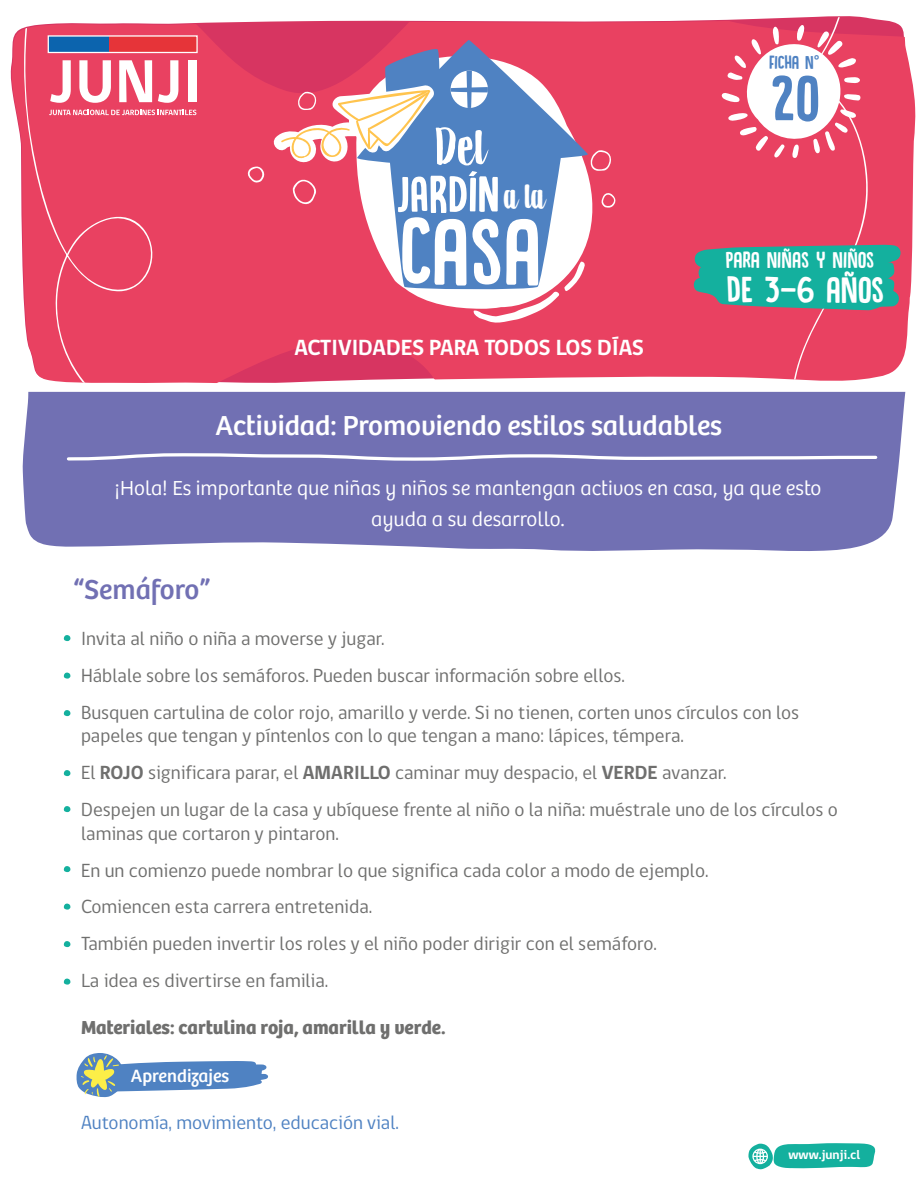
<style>
.page{position:relative;width:918px;height:1188px;background:#fff}
.page>*{position:absolute;margin:0;border:0;box-sizing:border-box;transform-origin:0 0}
.t1{font:99.6px "DK Canoodle";color:#fff}
.t2{font:67.5px "DK Canoodle";color:#4f82c2}
.t3{font:57.45px "DK Aiguille";color:#fff}
.t4{font:53.7px "DK Canoodle";color:#fff}
.t5{font:38.55px "DK Canoodle";color:#fff}
.t6{font:28.5px "Bree";color:#fff}
.t7{font:28.5px "Bree";color:#7170b3}
.t8{font:23.85px "DK Canoodle";color:#fff}
.t9{font:700 22.5px "gob CL";letter-spacing:-.01em;color:#fff}
.t10{font:300 21px/30.9px "Bree";color:#fff;text-align:center}
.t11{font:19.5px/36.9px "gob CL";color:#6f6f6e}
.t12{font:700 19.5px "Bree";color:#6f6f6e}
.t13{font:19.5px "gob CL";color:#4f82c2}
.t14{font:19.5px "DK Canoodle";letter-spacing:-.01em;color:#4f82c2}
.t15{font:18.45px "Bree";color:#fff}
.t16{font:700 13.05px "gob CL";color:#fff}
.s1{font-family:"Bree"}
.s2{font-family:"DK Aiguille";font-size:39.9px}
.s3{font-weight:700}
</style>
<div class="page">
<div style="left:23px;top:392px;width:882px;height:159px;background:#7170b3"></div>
<svg style="left:10px;top:18px;width:906px;height:363px;background:#ea5b78"></svg>
<div style="left:619px;top:17px;width:249px;height:364px;background:#e94161"></div>
<svg style="left:24px;top:18px;width:321px;height:365px;background:#e74666"></svg>
<svg style="left:50px;top:60px;width:21px;height:43px"></svg>
<svg style="left:79px;top:60px;width:32px;height:43px"></svg>
<svg style="left:119px;top:60px;width:33px;height:42px"></svg>
<svg style="left:158px;top:60px;width:20px;height:43px"></svg>
<div style="left:188px;top:60px;width:8px;height:42px;background:#fff"></div>
<svg style="left:49px;top:110px;width:147px;height:5px"></svg>
<svg style="left:47px;top:35px;width:151px;height:19px;background:#a4627e"></svg>
<svg style="left:355px;top:54px;width:239px;height:255px;fill:#e94161"></svg>
<svg style="left:357px;top:40px;width:232px;height:251px;fill:#4f82c2"></svg>
<svg style="left:451px;top:71px;width:37px;height:37px"></svg>
<svg style="left:247px;top:84px;width:190px;height:120px"></svg>
<svg style="left:473px;top:262px;width:113px;height:61px"></svg>
<svg style="left:601px;top:193px;width:16px;height:15px"></svg>
<svg style="left:590px;top:150px;width:21px;height:21px"></svg>
<svg style="left:748px;top:1143px;width:128px;height:26px;background:#43bfb1"></svg>
<svg style="left:722px;top:25px;width:140px;height:133px"></svg>
<svg style="left:65px;top:452px;width:814px;height:10px"></svg>
<svg style="left:694px;top:245px;width:207px;height:65px;background:#2da296"></svg>
<svg style="left:76px;top:1053px;width:192px;height:45px"></svg>
<svg style="left:64px;top:635px;width:6px;height:6px"></svg>
<svg style="left:64px;top:673px;width:6px;height:6px"></svg>
<svg style="left:64px;top:710px;width:6px;height:6px"></svg>
<svg style="left:64px;top:770px;width:6px;height:6px"></svg>
<svg style="left:64px;top:806px;width:6px;height:6px"></svg>
<svg style="left:64px;top:866px;width:6px;height:6px"></svg>
<svg style="left:64px;top:904px;width:6px;height:6px"></svg>
<svg style="left:64px;top:941px;width:6px;height:6px"></svg>
<svg style="left:64px;top:979px;width:6px;height:6px"></svg>
<p class="t14" style="left:769px;top:52px;width:52px">FICHA N<span class="s1">°</span></p>
<h3 class="t3" style="left:435px;top:116px;width:53px">Del</h3>
<h3 class="t4" style="left:396px;top:167px;width:150px">JARDÍN<span class="s2">a la</span></h3>
<h1 class="t1" style="left:399px;top:200px;width:143px">CASA</h1>
<p class="t9" style="left:294px;top:332px;width:351px">ACTIVIDADES PARA TODOS LOS DÍAS</p>
<h2 class="t2" style="left:771px;top:63px;width:51px">20</h2>
<p class="t8" style="left:725px;top:248px;width:150px">PARA NIÑAS Y NIÑOS</p>
<h3 class="t5" style="left:726px;top:270px;width:159px">DE 3-6 AÑOS</h3>
<h3 class="t6" style="left:216px;top:408px;width:508px">Actividad: Promoviendo estilos saludables</h3>
<p class="t10" style="left:115px;top:473px;width:708px">¡Hola! Es importante que niñas y niños se mantengan activos en casa, ya que esto ayuda a su desarrollo.</p>
<h3 class="t7" style="left:73px;top:573px;width:138px">“Semáforo”</h3>
<p class="t11" style="left:81px;top:621px;width:720px">Invita al niño o niña a moverse y jugar.<br>Háblale sobre los semáforos. Pueden buscar información sobre ellos.<br>Busquen cartulina de color rojo, amarillo y verde. Si no tienen, corten unos círculos con los</p>
<p class="t11" style="left:81px;top:718px;width:758px">papeles que tengan y píntenlos con lo que tengan a mano: lápices, témpera.<br>El <span class="s3">ROJO</span> significara parar, el <span class="s3">AMARILLO</span> caminar muy despacio, el <span class="s3">VERDE</span> avanzar.<br>Despejen un lugar de la casa y ubíquese frente al niño o la niña: muéstrale uno de los círculos o</p>
<p class="t11" style="left:81px;top:815px;width:629px">laminas que cortaron y pintaron.<br>En un comienzo puede nombrar lo que significa cada color a modo de ejemplo.<br>Comiencen esta carrera entretenida.<br>También pueden invertir los roles y el niño poder dirigir con el semáforo.<br>La idea es divertirse en familia.</p>
<p class="t12" style="left:81px;top:1016px;width:366px">Materiales: cartulina roja, amarilla y verde.</p>
<p class="t15" style="left:131px;top:1065px;width:100px">Aprendizajes</p>
<p class="t13" style="left:81px;top:1109px;width:319px">Autonomía, movimiento, educación vial.</p>
<p class="t16" style="left:789px;top:1145px;width:73px">www.junji.cl</p>
</div>
